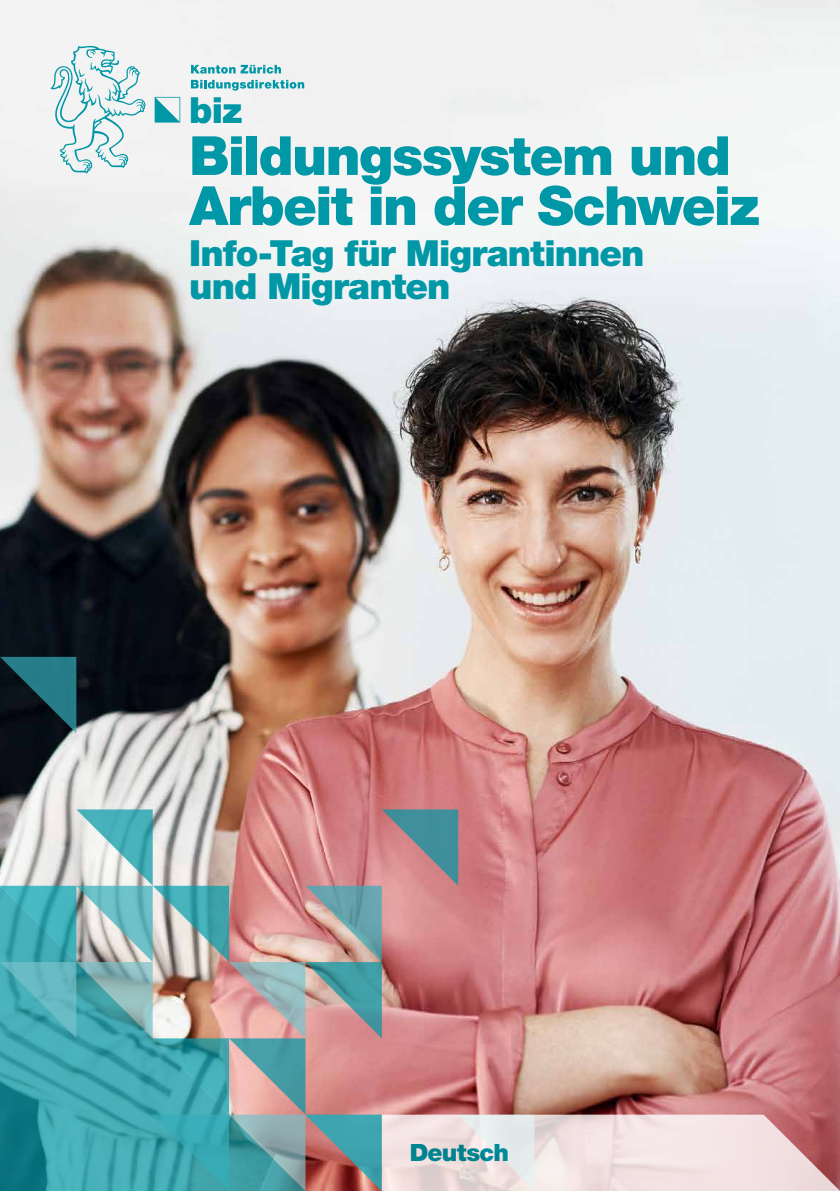
<style>
.page{position:relative;width:840px;height:1191px;background:#fff}
.page>*{position:absolute;margin:0;border:0;box-sizing:border-box;transform-origin:0 0}
.t1{font:900 54px/50px "Helvetica Neue LT Pro";letter-spacing:-.03em;color:#0097a6}
.t2{font:900 36px/33px "Helvetica Neue LT Pro";letter-spacing:-.025em;color:#0097a6}
.t3{font:900 24px "Helvetica Neue LT Pro";letter-spacing:-.025em;color:#0097a6}
</style>
<div class="page">
<img style="left:0;top:0;width:839px;height:809px">
<svg style="left:0;top:657px;width:76px;height:76px"></svg>
<img style="left:0;top:809px;width:839px;height:382px">
<svg style="left:191px;top:65px;width:90px;height:9px"></svg>
<svg style="left:191px;top:80px;width:113px;height:11px"></svg>
<svg style="left:155px;top:97px;width:25px;height:25px"></svg>
<svg style="left:50px;top:45px;width:96px;height:128px"></svg>
<p class="t2" style="left:189px;top:93px;width:55px">biz</p>
<h1 class="t1" style="left:189px;top:130px;width:571px">Bildungssystem und<br>Arbeit in der Schweiz</h1>
<p class="t2" style="left:189px;top:236px;width:456px">Info-Tag für Migrantinnen und Migranten</p>
<p class="t3" style="left:409px;top:1138px;width:101px">Deutsch</p>
</div>
